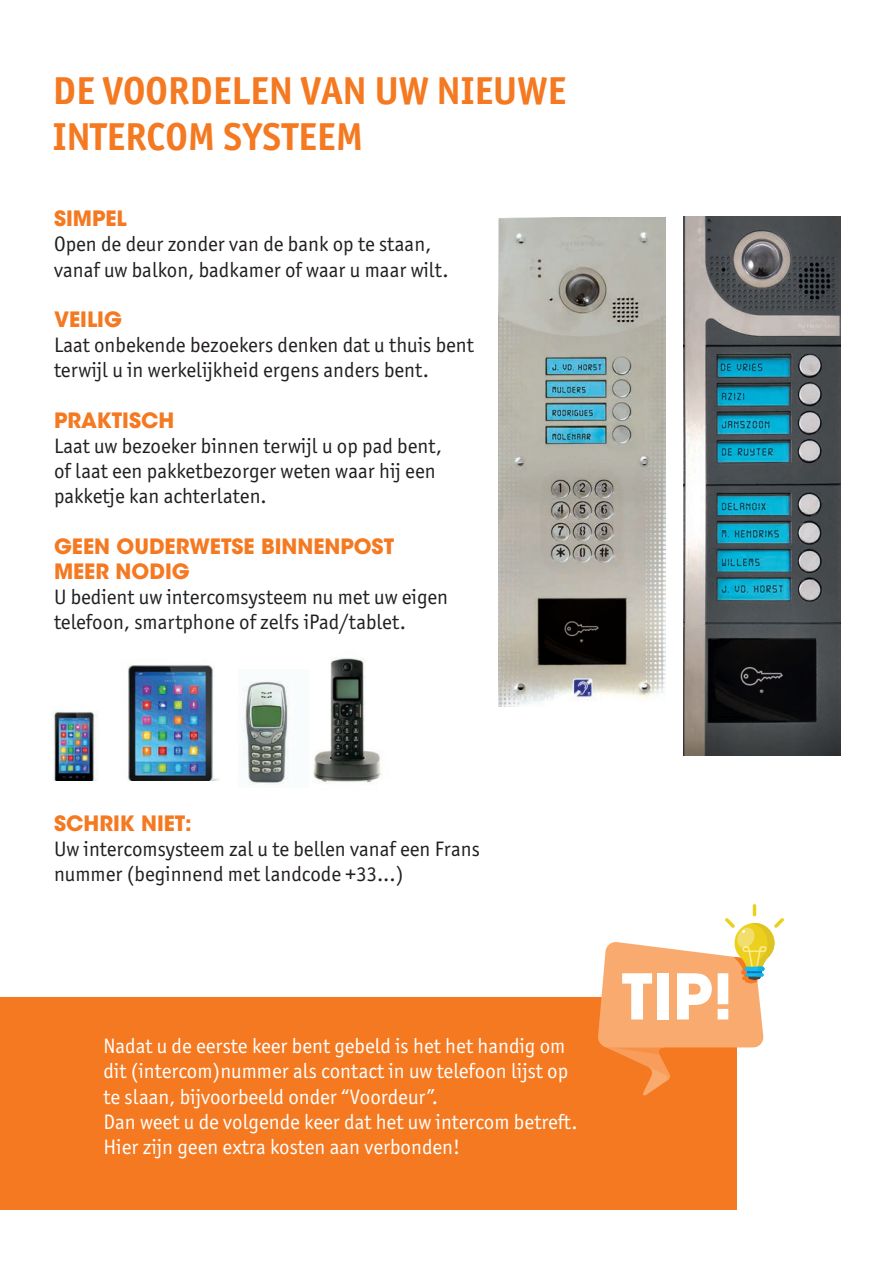
<style>
.page{position:relative;width:893px;height:1263px;background:#fff}
.page>*{position:absolute;margin:0;border:0;box-sizing:border-box;transform-origin:0 0}
.t1{font:700 62.4px "ITC Avant Garde Std";color:#fff}
.t2{font:700 39px/46.8px "Officina Sans ITC Pro";color:#f47921}
.t3{font:21px/25.2px "Officina Sans ITC Pro";color:#231f20}
.t4{font:21px/25.2px "Officina Sans ITC Pro";color:#fff}
.t5{font:700 21px/25.2px "ITC Avant Garde Std";color:#f47921}
</style>
<div class="page">
<img style="left:498px;top:217px;width:167px;height:489px">
<img style="left:683px;top:216px;width:158px;height:540px">
<div style="left:0;top:997px;width:737px;height:212px;background:#f47921"></div>
<img style="left:313px;top:658px;width:69px;height:126px">
<img style="left:52px;top:665px;width:167px;height:116px">
<img style="left:243px;top:681px;width:51px;height:104px">
<svg style="left:598px;top:904px;width:186px;height:192px"></svg>
<h2 class="t2" style="left:53px;top:66px;width:515px">DE VOORDELEN VAN UW NIEUWE<br>INTERCOM SYSTEEM</h2>
<p class="t5" style="left:54px;top:206px;width:74px">SIMPEL</p>
<p class="t3" style="left:54px;top:232px;width:396px">Open de deur zonder van de bank op te staan, vanaf uw balkon, badkamer of waar u maar wilt.</p>
<p class="t5" style="left:54px;top:306px;width:69px">VEILIG</p>
<p class="t3" style="left:54px;top:332px;width:421px">Laat onbekende bezoekers denken dat u thuis bent terwijl u in werkelijkheid ergens anders bent.</p>
<p class="t5" style="left:54px;top:407px;width:122px">PRAKTISCH</p>
<p class="t3" style="left:54px;top:433px;width:390px">Laat uw bezoeker binnen terwijl u op pad bent, of laat een pakketbezorger weten waar hij een pakketje kan achterlaten.</p>
<p class="t5" style="left:54px;top:533px;width:342px">GEEN OUDERWETSE BINNENPOST<br>MEER NODIG</p>
<p class="t3" style="left:54px;top:584px;width:396px">U bedient uw intercomsysteem nu met uw eigen telefoon, smartphone of zelfs iPad/tablet.</p>
<p class="t5" style="left:54px;top:810px;width:139px">SCHRIK NIET:</p>
<p class="t3" style="left:54px;top:836px;width:427px">Uw intercomsysteem zal u te bellen vanaf een Frans nummer (beginnend met landcode +33...)</p>
<p class="t4" style="left:103px;top:1033px;width:476px">Nadat u de eerste keer bent gebeld is het het handig om dit (intercom)nummer als contact in uw telefoon lijst op te slaan, bijvoorbeeld onder “Voordeur”.<br>Dan weet u de volgende keer dat het uw intercom betreft.<br>Hier zijn geen extra kosten aan verbonden!</p>
<h1 class="t1" style="left:621px;top:956px;width:113px">TIP!</h1>
</div>
